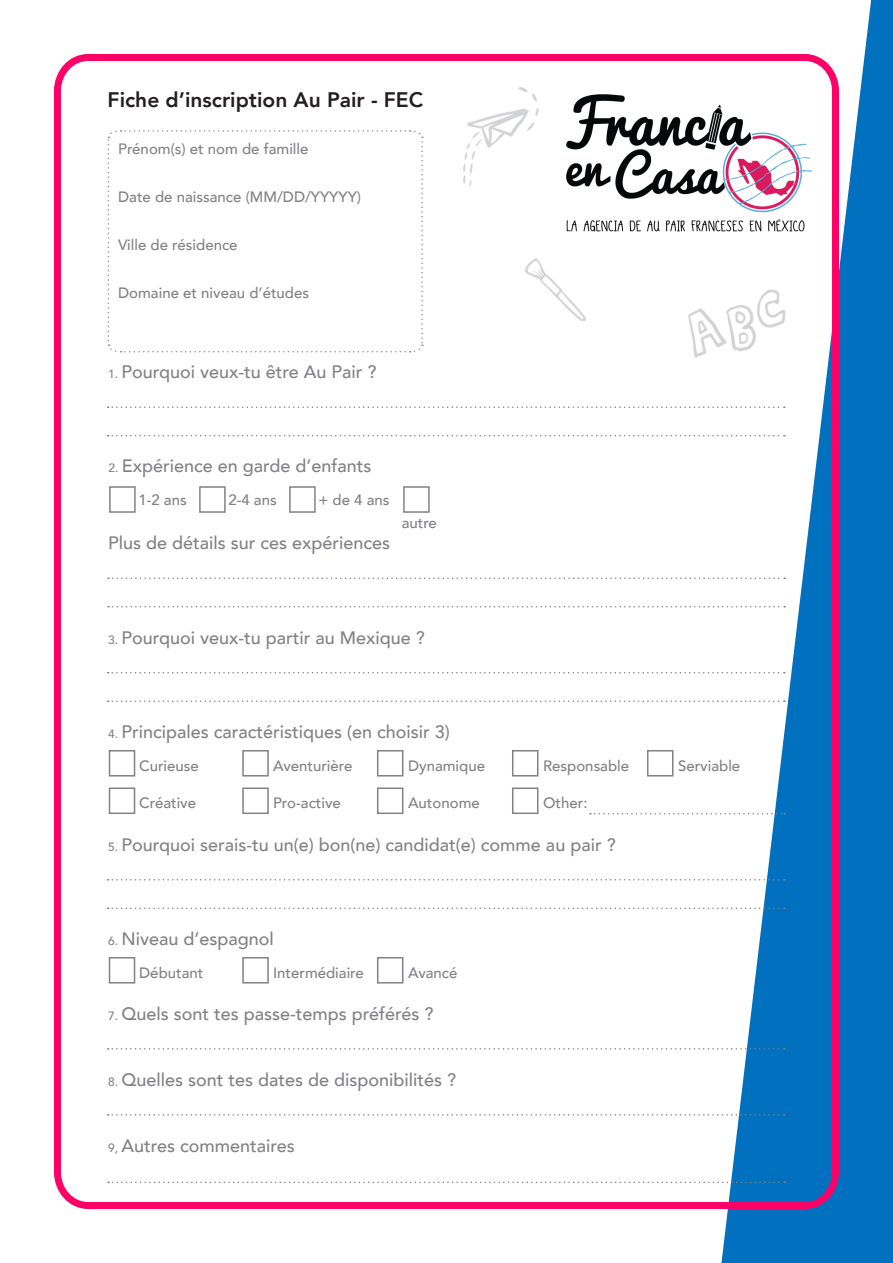
<style>
.page{position:relative;width:893px;height:1263px;background:#fff}
.page>*{position:absolute;margin:0;border:0;box-sizing:border-box;transform-origin:0 0}
.t1{font:800 21px "Avenir";color:#231f20}
.t2{font:500 18px "Avenir";color:#808285}
.t3{font:500 15px "Avenir";color:#808285}
.s1{font-size:12px}
</style>
<div class="page">
<svg style="left:721px;top:0;width:172px;height:1263px;fill:#0070bf"></svg>
<svg style="left:108px;top:577px;width:677px;height:2px"></svg>
<svg style="left:108px;top:606px;width:677px;height:1px"></svg>
<div style="left:109px;top:750px;width:26px;height:26px;border:2px solid #808285"></div>
<div style="left:242px;top:750px;width:27px;height:26px;border:2px solid #808285"></div>
<div style="left:377px;top:750px;width:26px;height:26px;border:2px solid #808285"></div>
<div style="left:512px;top:750px;width:26px;height:26px;border:2px solid #808285"></div>
<div style="left:647px;top:750px;width:26px;height:26px;border:2px solid #808285"></div>
<div style="left:109px;top:787px;width:26px;height:27px;border:2px solid #808285"></div>
<div style="left:242px;top:787px;width:27px;height:27px;border:2px solid #808285"></div>
<div style="left:377px;top:787px;width:26px;height:27px;border:2px solid #808285"></div>
<div style="left:512px;top:787px;width:26px;height:27px;border:2px solid #808285"></div>
<svg style="left:590px;top:813px;width:195px;height:1px"></svg>
<div style="left:109px;top:957px;width:26px;height:26px;border:2px solid #808285"></div>
<div style="left:242px;top:957px;width:27px;height:26px;border:2px solid #808285"></div>
<div style="left:377px;top:957px;width:26px;height:26px;border:2px solid #808285"></div>
<svg style="left:108px;top:1181px;width:677px;height:2px"></svg>
<svg style="left:107px;top:130px;width:316px;height:223px"></svg>
<svg style="left:108px;top:879px;width:677px;height:1px"></svg>
<svg style="left:108px;top:907px;width:677px;height:2px"></svg>
<svg style="left:108px;top:1114px;width:677px;height:1px"></svg>
<svg style="left:108px;top:1048px;width:677px;height:1px"></svg>
<svg style="left:108px;top:406px;width:677px;height:2px"></svg>
<svg style="left:108px;top:435px;width:677px;height:1px"></svg>
<div style="left:109px;top:486px;width:27px;height:27px;border:2px solid #808285"></div>
<div style="left:199px;top:486px;width:27px;height:27px;border:2px solid #808285"></div>
<div style="left:289px;top:486px;width:27px;height:27px;border:2px solid #808285"></div>
<div style="left:403px;top:486px;width:27px;height:27px;border:2px solid #808285"></div>
<svg style="left:108px;top:672px;width:677px;height:1px"></svg>
<svg style="left:108px;top:700px;width:677px;height:2px"></svg>
<div style="left:54px;top:54px;width:785px;height:1155px;border:7px solid #f06;border-radius:32px"></div>
<img style="left:524px;top:258px;width:62px;height:63px">
<img style="left:566px;top:91px;width:261px;height:123px">
<img style="left:463px;top:87px;width:76px;height:99px">
<img style="left:688px;top:274px;width:112px;height:95px">
<img style="left:566px;top:215px;width:244px;height:19px">
<p class="t1" style="left:108px;top:84px;width:317px">Fiche d’inscription Au Pair - FEC</p>
<p class="t3" style="left:118px;top:136px;width:192px">Prénom(s) et nom de famille</p>
<p class="t3" style="left:118px;top:184px;width:244px">Date de naissance (MM/DD/YYYYY)</p>
<p class="t3" style="left:118px;top:232px;width:121px">Ville de résidence</p>
<p class="t3" style="left:118px;top:280px;width:192px">Domaine et niveau d’études</p>
<p class="t2" style="left:108px;top:356px;width:270px"><span class="s1">1.</span> Pourquoi veux-tu être Au Pair ?</p>
<p class="t2" style="left:108px;top:451px;width:265px"><span class="s1">2.</span> Expérience en garde d’enfants</p>
<p class="t3" style="left:138px;top:487px;width:50px">1-2 ans</p>
<p class="t3" style="left:228px;top:487px;width:50px">2-4 ans</p>
<p class="t3" style="left:318px;top:487px;width:73px">+ de 4 ans</p>
<p class="t2" style="left:108px;top:527px;width:284px">Plus de détails sur ces expériences</p>
<p class="t3" style="left:402px;top:509px;width:37px">autre</p>
<p class="t2" style="left:108px;top:622px;width:318px"><span class="s1">3.</span> Pourquoi veux-tu partir au Mexique ?</p>
<p class="t2" style="left:108px;top:716px;width:343px"><span class="s1">4.</span> Principales caractéristiques (en choisir 3)</p>
<p class="t3" style="left:139px;top:752px;width:61px">Curieuse</p>
<p class="t3" style="left:273px;top:752px;width:81px">Aventurière</p>
<p class="t3" style="left:408px;top:752px;width:78px">Dynamique</p>
<p class="t3" style="left:543px;top:752px;width:88px">Responsable</p>
<p class="t3" style="left:678px;top:752px;width:64px">Serviable</p>
<p class="t3" style="left:139px;top:790px;width:58px">Créative</p>
<p class="t3" style="left:273px;top:790px;width:69px">Pro-active</p>
<p class="t3" style="left:408px;top:790px;width:73px">Autonome</p>
<p class="t3" style="left:543px;top:790px;width:46px">Other:</p>
<p class="t2" style="left:108px;top:829px;width:509px"><span class="s1">5.</span> Pourquoi serais-tu un(e) bon(ne) candidat(e) comme au pair ?</p>
<p class="t2" style="left:108px;top:923px;width:167px"><span class="s1">6.</span> Niveau d’espagnol</p>
<p class="t3" style="left:139px;top:959px;width:66px">Débutant</p>
<p class="t3" style="left:273px;top:959px;width:92px">Intermédiaire</p>
<p class="t3" style="left:408px;top:959px;width:51px">Avancé</p>
<p class="t2" style="left:108px;top:998px;width:327px"><span class="s1">7.</span> Quels sont tes passe-temps préférés ?</p>
<p class="t2" style="left:108px;top:1064px;width:349px"><span class="s1">8.</span> Quelles sont tes dates de disponibilités ?</p>
<p class="t2" style="left:108px;top:1130px;width:188px"><span class="s1">9,</span> Autres commentaires</p>
</div>
